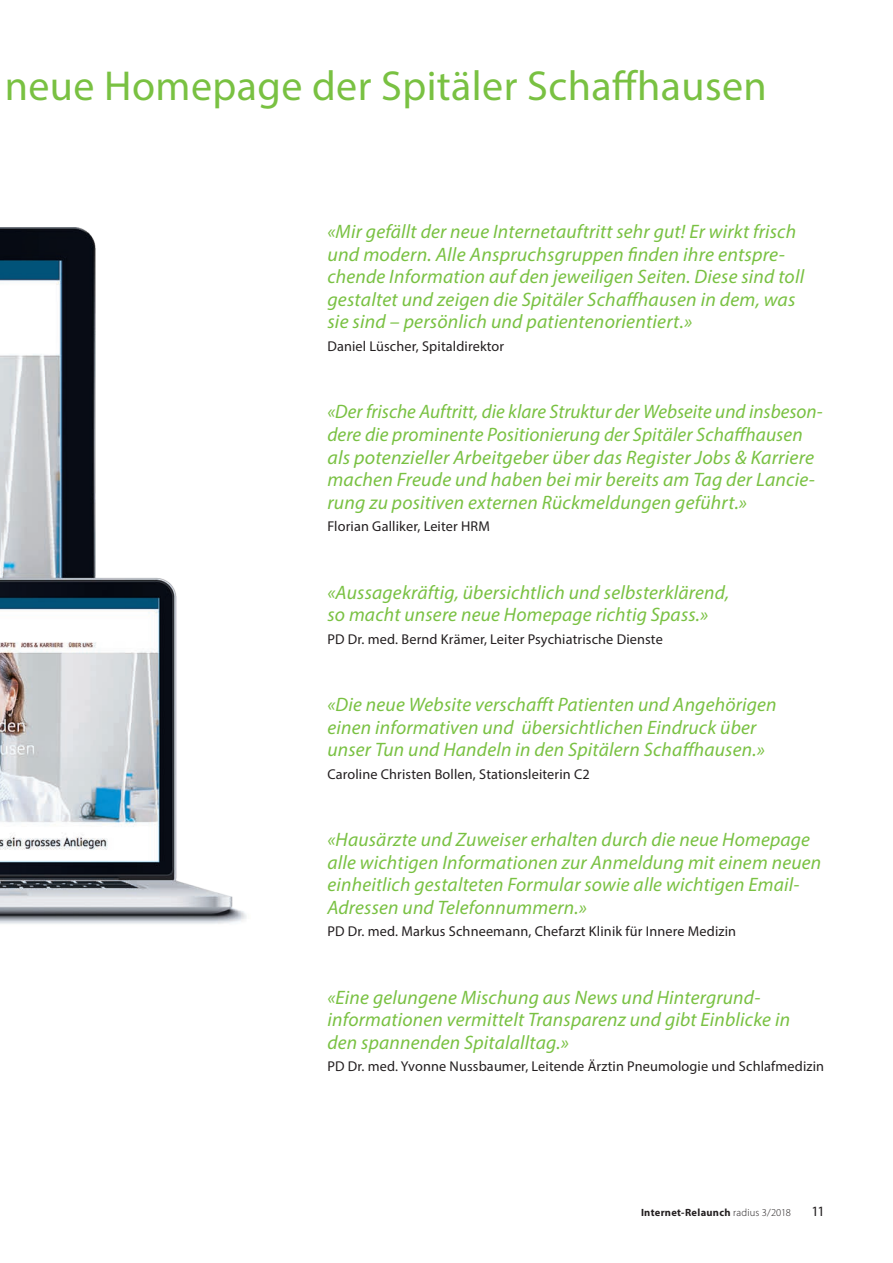
<style>
.page{position:relative;width:893px;height:1263px;background:#fff}
.page>*{position:absolute;margin:0;border:0;box-sizing:border-box;transform-origin:0 0}
.t1{font:42px "Myriad Pro";letter-spacing:.01em;color:#79c142}
.t2{font:italic 19.5px/22.5px "Myriad Pro";letter-spacing:.01em;color:#79c142}
.t3{font:14.25px "Myriad Pro";letter-spacing:.01em;color:#231f20}
.t4{font:700 10.5px "Myriad Pro";letter-spacing:.03em;color:#231f20}
.s1{font-weight:300}
</style>
<div class="page">
<img style="left:0;top:227px;width:247px;height:697px">
<h1 class="t1" style="left:5px;top:60px;width:764px">neue Homepage der Spitäler Schaffhausen</h1>
<p class="t2" style="left:327px;top:220px;width:478px">«Mir gefällt der neue Internetauftritt sehr gut! Er wirkt frisch und modern. Alle Anspruchsgruppen finden ihre entspre&shy;chende Information auf den jeweiligen Seiten. Diese sind toll gestaltet und zeigen die Spitäler Schaffhausen in dem, was sie sind – persönlich und patientenorientiert.»</p>
<p class="t3" style="left:327px;top:337px;width:178px">Daniel Lüscher, Spitaldirektor</p>
<p class="t2" style="left:327px;top:400px;width:497px">«Der frische Auftritt, die klare Struktur der Webseite und insbeson&shy;dere die prominente Positionierung der Spitäler Schaffhausen als potenzieller Arbeitgeber über das Register Jobs &amp; Karriere machen Freude und haben bei mir bereits am Tag der Lancie&shy;rung zu positiven externen Rückmeldungen geführt.»</p>
<p class="t3" style="left:327px;top:517px;width:164px">Florian Galliker, Leiter HRM</p>
<p class="t2" style="left:327px;top:580px;width:403px">«Aussagekräftig, übersichtlich und selbsterklärend, so macht unsere neue Homepage richtig Spass.»</p>
<p class="t3" style="left:327px;top:630px;width:337px">PD Dr. med. Bernd Krämer, Leiter Psychiatrische Dienste</p>
<p class="t2" style="left:327px;top:693px;width:451px">«Die neue Website verschafft Patienten und Angehörigen einen informativen und übersichtlichen Eindruck über unser Tun und Handeln in den Spitälern Schaffhausen.»</p>
<p class="t3" style="left:327px;top:765px;width:264px">Caroline Christen Bollen, Stationsleiterin C2</p>
<p class="t2" style="left:327px;top:828px;width:495px">«Hausärzte und Zuweiser erhalten durch die neue Homepage alle wichtigen Informationen zur Anmeldung mit einem neuen einheitlich gestalteten Formular sowie alle wichtigen Email-Adressen und Telefonnummern.»</p>
<p class="t3" style="left:327px;top:922px;width:410px">PD Dr. med. Markus Schneemann, Chefarzt Klinik für Innere Medizin</p>
<p class="t2" style="left:327px;top:985px;width:464px">«Eine gelungene Mischung aus News und Hintergrund&shy;informationen vermittelt Transparenz und gibt Einblicke in den spannenden Spitalalltag.»</p>
<p class="t3" style="left:327px;top:1057px;width:498px">PD Dr. med. Yvonne Nussbaumer, Leitende Ärztin Pneumologie und Schlafmedizin</p>
<p class="t4" style="left:641px;top:1206px;width:151px">Internet-Relaunch <span class="s1">radius 3/2018</span></p>
<p class="t3" style="left:812px;top:1202px;width:15px">11</p>
</div>
